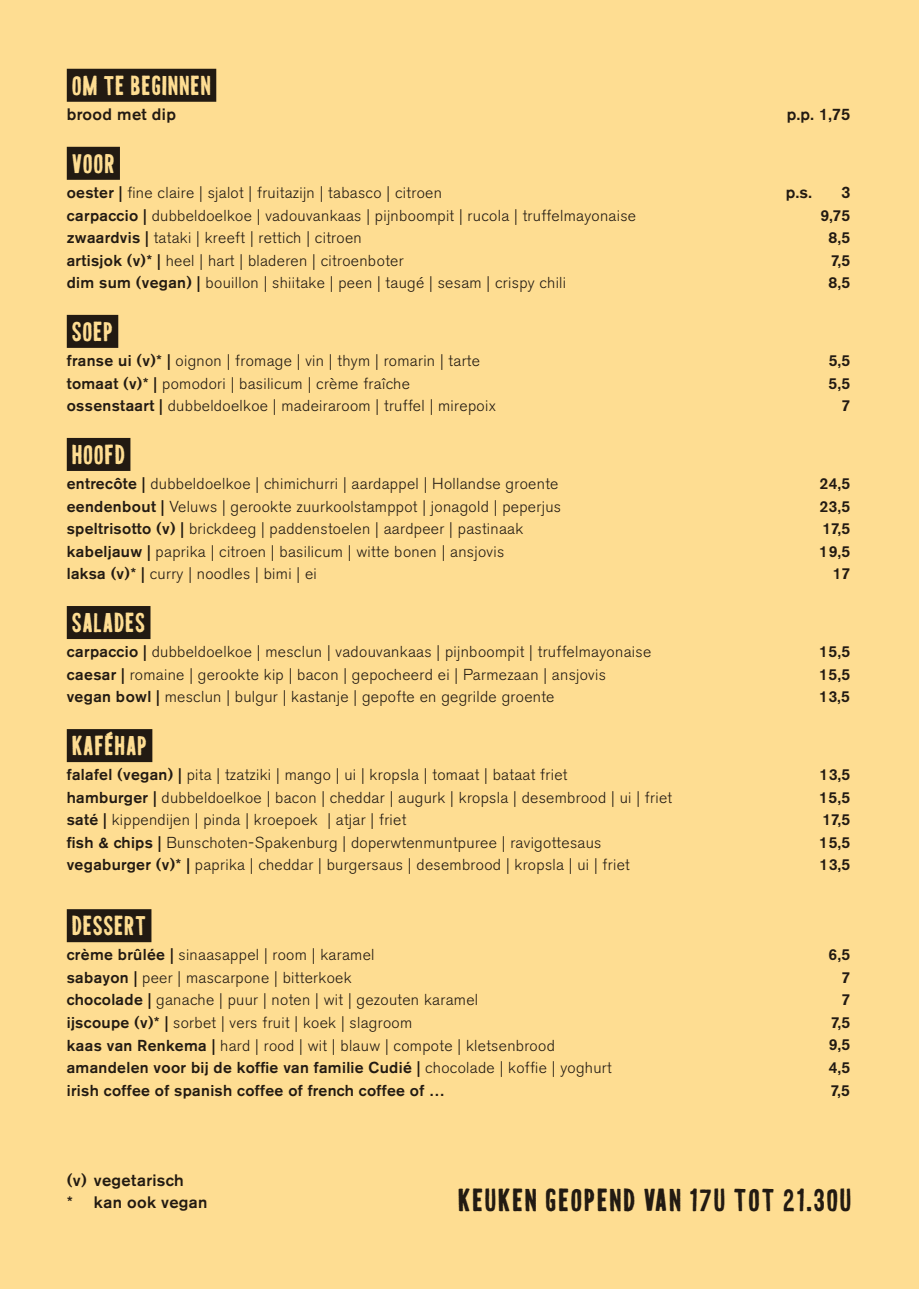
<style>
.page{position:relative;width:919px;height:1289px;background:#fff}
.page>*{position:absolute;margin:0;border:0;box-sizing:border-box;transform-origin:0 0}
.t1{font:33px "VANZANTENAWESOME";color:#231f20}
.t2{font:500 16.5px/22.5px "Akzidenz Grotesk BE";letter-spacing:.02em;color:#231f20}
.t3{font:300 15.75px "Akzidenz Grotesk BE";letter-spacing:.02em;color:#231f20}
.t4{font:500 15.75px "Akzidenz Grotesk BE";letter-spacing:.02em;color:#231f20}
.s1{font-weight:500}
.s2{font-weight:300}
</style>
<div class="page">
<div style="left:0;top:0;width:918px;height:1288px;background:#fedd92"></div>
<svg style="left:72px;top:75px;width:25px;height:20px"></svg>
<svg style="left:104px;top:75px;width:20px;height:20px"></svg>
<div style="left:131px;top:75px;width:79px;height:20px;background:#221a12"></div>
<svg style="left:72px;top:153px;width:42px;height:20px"></svg>
<svg style="left:72px;top:321px;width:40px;height:20px"></svg>
<svg style="left:72px;top:612px;width:72px;height:20px"></svg>
<svg style="left:72px;top:915px;width:73px;height:20px"></svg>
<svg style="left:72px;top:444px;width:52px;height:20px"></svg>
<div style="left:72px;top:731px;width:74px;height:24px;background:#221a12"></div>
<p class="t2" style="left:67px;top:103px;width:111px">brood met dip</p>
<p class="t2" style="left:786px;top:103px;width:65px">p.p. 1,75</p>
<p class="t3" style="left:67px;top:184px;width:376px"><span class="s1">oester |</span> fine claire | sjalot | fruitazijn | tabasco | citroen</p>
<p class="t2" style="left:785px;top:181px;width:28px">p.s.</p>
<p class="t2" style="left:840px;top:181px;width:11px">3</p>
<p class="t3" style="left:67px;top:206px;width:570px"><span class="s1">carpaccio |</span> dubbeldoelkoe | vadouvankaas | pijnboompit | rucola | truffelmayonaise</p>
<p class="t4" style="left:820px;top:205px;width:31px">9,75</p>
<p class="t3" style="left:67px;top:229px;width:296px"><span class="s1">zwaardvis |</span> tataki | kreeft | rettich | citroen</p>
<p class="t4" style="left:828px;top:228px;width:23px">8,5</p>
<p class="t3" style="left:67px;top:251px;width:338px"><span class="s1">artisjok (v)* |</span> heel | hart | bladeren | citroenboter</p>
<p class="t4" style="left:830px;top:250px;width:21px">7,5</p>
<p class="t3" style="left:67px;top:274px;width:501px"><span class="s1">dim sum (vegan) |</span> bouillon | shiitake | peen | taugé | sesam | crispy chili</p>
<p class="t4" style="left:828px;top:273px;width:23px">8,5</p>
<p class="t3" style="left:67px;top:352px;width:415px"><span class="s1">franse ui (v)* |</span> oignon | fromage | vin | thym | romarin | tarte</p>
<p class="t4" style="left:828px;top:351px;width:23px">5,5</p>
<p class="t3" style="left:67px;top:374px;width:344px"><span class="s1">tomaat (v)* |</span> pomodori | basilicum | crème fraîche</p>
<p class="t4" style="left:828px;top:373px;width:23px">5,5</p>
<p class="t3" style="left:67px;top:397px;width:430px"><span class="s1">ossenstaart |</span> dubbeldoelkoe | madeiraroom | truffel | mirepoix</p>
<p class="t4" style="left:841px;top:396px;width:10px">7</p>
<p class="t3" style="left:67px;top:475px;width:493px"><span class="s1">entrecôte |</span> dubbeldoelkoe | chimichurri | aardappel | Hollandse groente</p>
<p class="t4" style="left:819px;top:474px;width:32px">24,5</p>
<p class="t3" style="left:67px;top:497px;width:495px"><span class="s1">eendenbout |</span> Veluws | gerookte zuurkoolstamppot | jonagold | peperjus</p>
<p class="t4" style="left:819px;top:496px;width:32px">23,5</p>
<p class="t3" style="left:67px;top:520px;width:458px"><span class="s1">speltrisotto (v) |</span> brickdeeg | paddenstoelen | aardpeer | pastinaak</p>
<p class="t4" style="left:822px;top:519px;width:29px">17,5</p>
<p class="t3" style="left:67px;top:542px;width:439px"><span class="s1">kabeljauw |</span> paprika | citroen | basilicum | witte bonen | ansjovis</p>
<p class="t4" style="left:819px;top:541px;width:33px">19,5</p>
<p class="t3" style="left:67px;top:565px;width:251px"><span class="s1">laksa (v)* |</span> curry | noodles | bimi | ei</p>
<p class="t4" style="left:832px;top:564px;width:19px">17</p>
<p class="t3" style="left:67px;top:643px;width:586px"><span class="s1">carpaccio |</span> dubbeldoelkoe | mesclun | vadouvankaas | pijnboompit | truffelmayonaise</p>
<p class="t4" style="left:819px;top:642px;width:33px">15,5</p>
<p class="t3" style="left:67px;top:665px;width:540px"><span class="s1">caesar |</span> romaine | gerookte kip | bacon | gepocheerd ei | Parmezaan | ansjovis</p>
<p class="t4" style="left:819px;top:664px;width:33px">15,5</p>
<p class="t3" style="left:67px;top:688px;width:489px"><span class="s1">vegan bowl |</span> mesclun | bulgur | kastanje | gepofte en gegrilde groente</p>
<p class="t4" style="left:819px;top:687px;width:32px">13,5</p>
<p class="t3" style="left:67px;top:766px;width:502px"><span class="s1">falafel (vegan) |</span> pita | tzatziki | mango | ui | kropsla | tomaat | bataat friet</p>
<p class="t4" style="left:819px;top:765px;width:32px">13,5</p>
<p class="t3" style="left:67px;top:788px;width:607px"><span class="s1">hamburger |</span> dubbeldoelkoe | bacon | cheddar | augurk | kropsla | desembrood | ui | friet</p>
<p class="t4" style="left:819px;top:787px;width:33px">15,5</p>
<p class="t3" style="left:67px;top:811px;width:341px"><span class="s1">saté |</span> kippendijen | pinda | kroepoek | atjar | friet</p>
<p class="t4" style="left:822px;top:810px;width:29px">17,5</p>
<p class="t3" style="left:67px;top:833px;width:536px"><span class="s1">fish &amp; chips |</span> Bunschoten-Spakenburg | doperwtenmuntpuree | ravigottesaus</p>
<p class="t4" style="left:819px;top:832px;width:33px">15,5</p>
<p class="t3" style="left:67px;top:856px;width:564px"><span class="s1">vegaburger (v)* |</span> paprika | cheddar | burgersaus | desembrood | kropsla | ui | friet</p>
<p class="t4" style="left:819px;top:855px;width:32px">13,5</p>
<p class="t3" style="left:67px;top:946px;width:309px"><span class="s1">crème brûlée |</span> sinaasappel | room | karamel</p>
<p class="t4" style="left:828px;top:945px;width:23px">6,5</p>
<p class="t3" style="left:67px;top:968px;width:286px"><span class="s1">sabayon |</span> peer | mascarpone | bitterkoek</p>
<p class="t4" style="left:841px;top:967px;width:10px">7</p>
<p class="t3" style="left:67px;top:991px;width:413px"><span class="s1">chocolade |</span> ganache | puur | noten | wit | gezouten karamel</p>
<p class="t4" style="left:841px;top:990px;width:10px">7</p>
<p class="t3" style="left:67px;top:1013px;width:347px"><span class="s1">ijscoupe (v)* |</span> sorbet | vers fruit | koek | slagroom</p>
<p class="t4" style="left:830px;top:1012px;width:21px">7,5</p>
<p class="t3" style="left:67px;top:1036px;width:489px"><span class="s1">kaas van Renkema |</span> hard | rood | wit | blauw | compote | kletsenbrood</p>
<p class="t4" style="left:828px;top:1035px;width:23px">9,5</p>
<p class="t4" style="left:67px;top:1057px;width:546px">amandelen voor bij de koffie van familie Cudié | <span class="s2">chocolade | koffie | yoghurt</span></p>
<p class="t4" style="left:828px;top:1057px;width:23px">4,5</p>
<p class="t4" style="left:67px;top:1080px;width:380px">irish coffee of spanish coffee of french coffee of …</p>
<p class="t4" style="left:830px;top:1080px;width:21px">7,5</p>
<p class="t2" style="left:67px;top:1168px;width:142px">(v) vegetarisch<br>* kan ook vegan</p>
<h1 class="t1" style="left:484px;top:1179px;width:370px">◆ ■ □ ■ ❖■ ◆ ▼□▼ ✓ ◆</h1>
</div>
